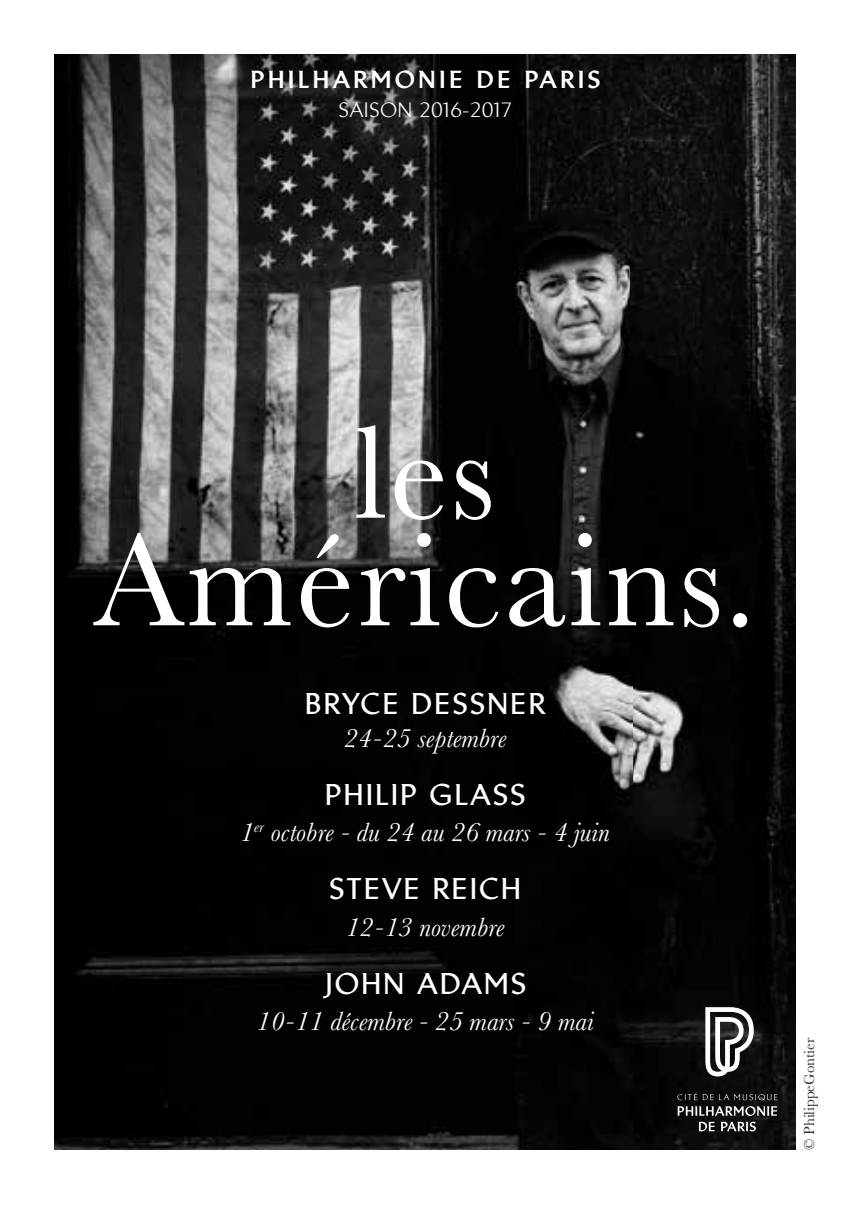
<style>
.page{position:relative;width:851px;height:1205px;background:#fff}
.page>*{position:absolute;margin:0;border:0;box-sizing:border-box;transform-origin:0 0}
.t1{font:137.5px/107.5px "Baskerville";letter-spacing:.02em;color:#fff;text-align:center}
.t2{font:700 28.5px "Brewery Com";letter-spacing:.09em;color:#fff}
.t3{font:italic 27.5px "Baskerville";color:#fff}
.t4{font:800 23.5px "Brewery Com";letter-spacing:.16em;color:#fff}
.t5{font:19.75px "Brewery Com";letter-spacing:.05em;color:#fff}
.t6{font:15px "Baskerville MT Pro";color:#2f2f2e}
</style>
<div class="page">
<img style="left:55px;top:55px;width:740px;height:1095px">
<svg style="left:705px;top:1007px;width:48px;height:69px"></svg>
<svg style="left:677px;top:1106px;width:100px;height:25px"></svg>
<svg style="left:677px;top:1092px;width:100px;height:8px"></svg>
<p class="t4" style="left:250px;top:65px;width:351px">PHILHARMONIE DE PARIS</p>
<p class="t5" style="left:338px;top:99px;width:174px">SAISON 2016-2017</p>
<h1 class="t1" style="left:93px;top:421px;width:665px">les<br>Américains.</h1>
<p class="t2" style="left:305px;top:687px;width:242px">BRYCE DESSNER</p>
<p class="t3" style="left:344px;top:720px;width:164px">24 - 25 septembre</p>
<p class="t2" style="left:325px;top:778px;width:201px">PHILIP GLASS</p>
<p class="t3" style="left:240px;top:814px;width:371px">1<sup>er</sup> octobre - du 24 au 26 mars - 4 juin</p>
<p class="t2" style="left:329px;top:872px;width:193px">STEVE REICH</p>
<p class="t3" style="left:346px;top:908px;width:160px">12 - 13 novembre</p>
<p class="t2" style="left:324px;top:966px;width:203px">JOHN ADAMS</p>
<p class="t3" style="left:257px;top:1003px;width:338px">10 - 11 décembre - 25 mars - 9 mai</p>
<p class="t6" style="left:800px;top:1150px;width:114px;rotate:-90deg">© PhilippeGontier</p>
</div>
